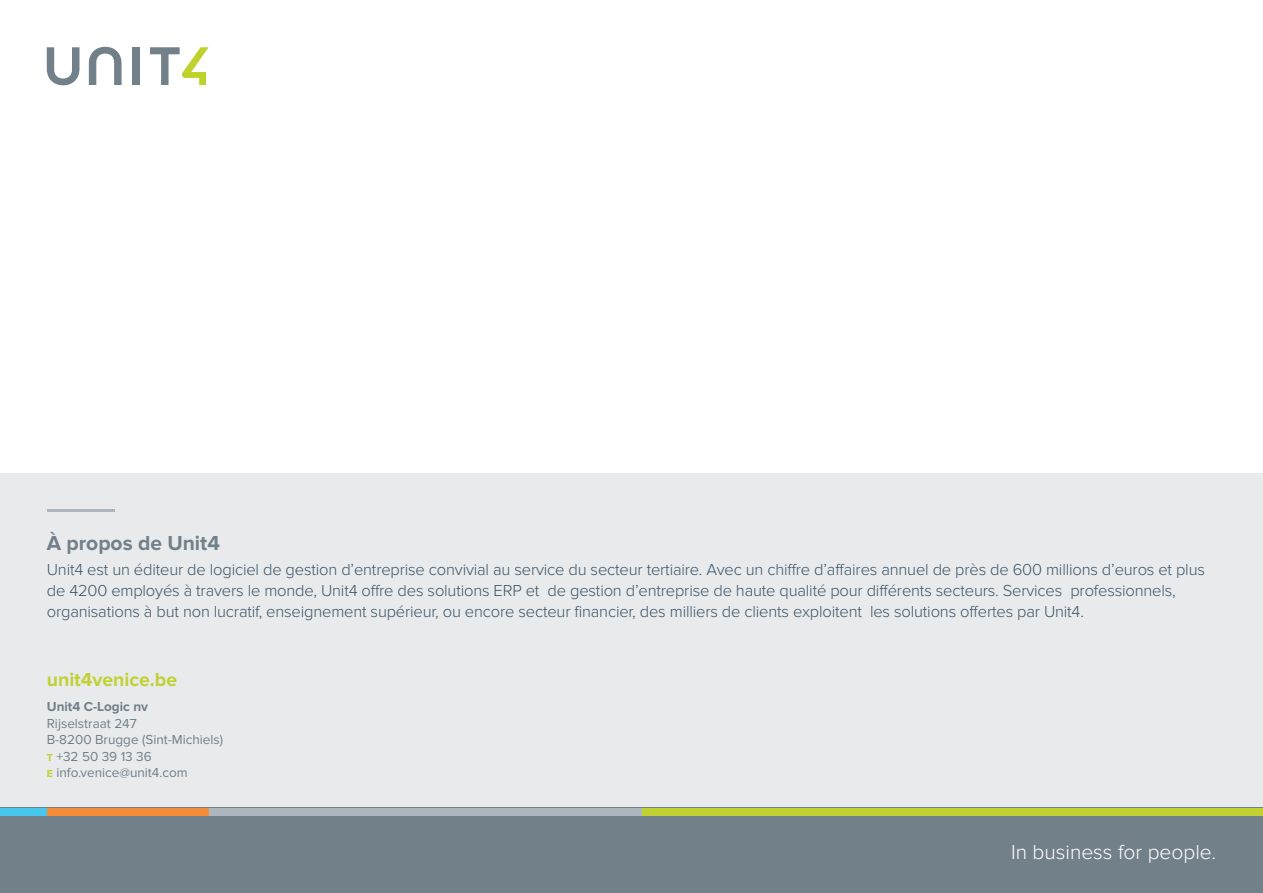
<style>
.page{position:relative;width:1263px;height:893px;background:#fff}
.page>*{position:absolute;margin:0;border:0;box-sizing:border-box;transform-origin:0 0}
.t1{font:300 21px "Proxima Nova";color:#fff}
.t2{font:700 21px "Proxima Nova";color:#72808a}
.t3{font:700 19.5px "Proxima Nova";color:#c1d134}
.t4{font:300 16.5px/21px "Proxima Nova";letter-spacing:-.01em;color:#3d5567}
.t5{font:13.5px/16.5px "Proxima Nova";color:#72808a}
.t6{font:700 13.5px "Proxima Nova";color:#72808a}
.s1{font-weight:700;font-size:10.5px;color:#c1d134}
</style>
<div class="page">
<div style="left:0;top:473px;width:1263px;height:335px;background:#e8eaec"></div>
<hr style="left:47px;top:509px;width:67px;height:3px;background:#aeb6bd">
<div style="left:0;top:808px;width:1263px;height:85px;background:#72808a"></div>
<div style="left:0;top:808px;width:48px;height:7px;background:#48c7ed"></div>
<div style="left:48px;top:808px;width:161px;height:7px;background:#f78d39"></div>
<div style="left:209px;top:808px;width:433px;height:7px;background:#aeb6bd"></div>
<div style="left:642px;top:808px;width:621px;height:7px;background:#c1d134"></div>
<svg style="left:47px;top:47px;width:32px;height:38px"></svg>
<svg style="left:89px;top:47px;width:33px;height:38px"></svg>
<div style="left:133px;top:47px;width:7px;height:38px;background:#72808a"></div>
<svg style="left:150px;top:47px;width:59px;height:38px"></svg>
<p class="t2" style="left:47px;top:531px;width:175px">À propos de Unit4</p>
<p class="t4" style="left:47px;top:559px;width:1160px">Unit4 est un éditeur de logiciel de gestion d’entreprise convivial au service du secteur tertiaire. Avec un chiffre d’affaires annuel de près de 600 millions d’euros et plus de 4200 employés à travers le monde, Unit4 offre des solutions ERP et de gestion d’entreprise de haute qualité pour différents secteurs. Services professionnels, organisations à but non lucratif, enseignement supérieur, ou encore secteur financier, des milliers de clients exploitent les solutions offertes par Unit4.</p>
<p class="t3" style="left:47px;top:668px;width:132px">unit4venice.be</p>
<p class="t6" style="left:47px;top:699px;width:103px">Unit4 C-Logic nv</p>
<p class="t5" style="left:47px;top:715px;width:178px">Rijselstraat 247<br>B-8200 Brugge (Sint-Michiels)<br><span class="s1">T</span> +32 50 39 13 36<br><span class="s1">E</span> info.venice@unit4.com</p>
<p class="t1" style="left:1011px;top:840px;width:207px">In business for people.</p>
</div>
